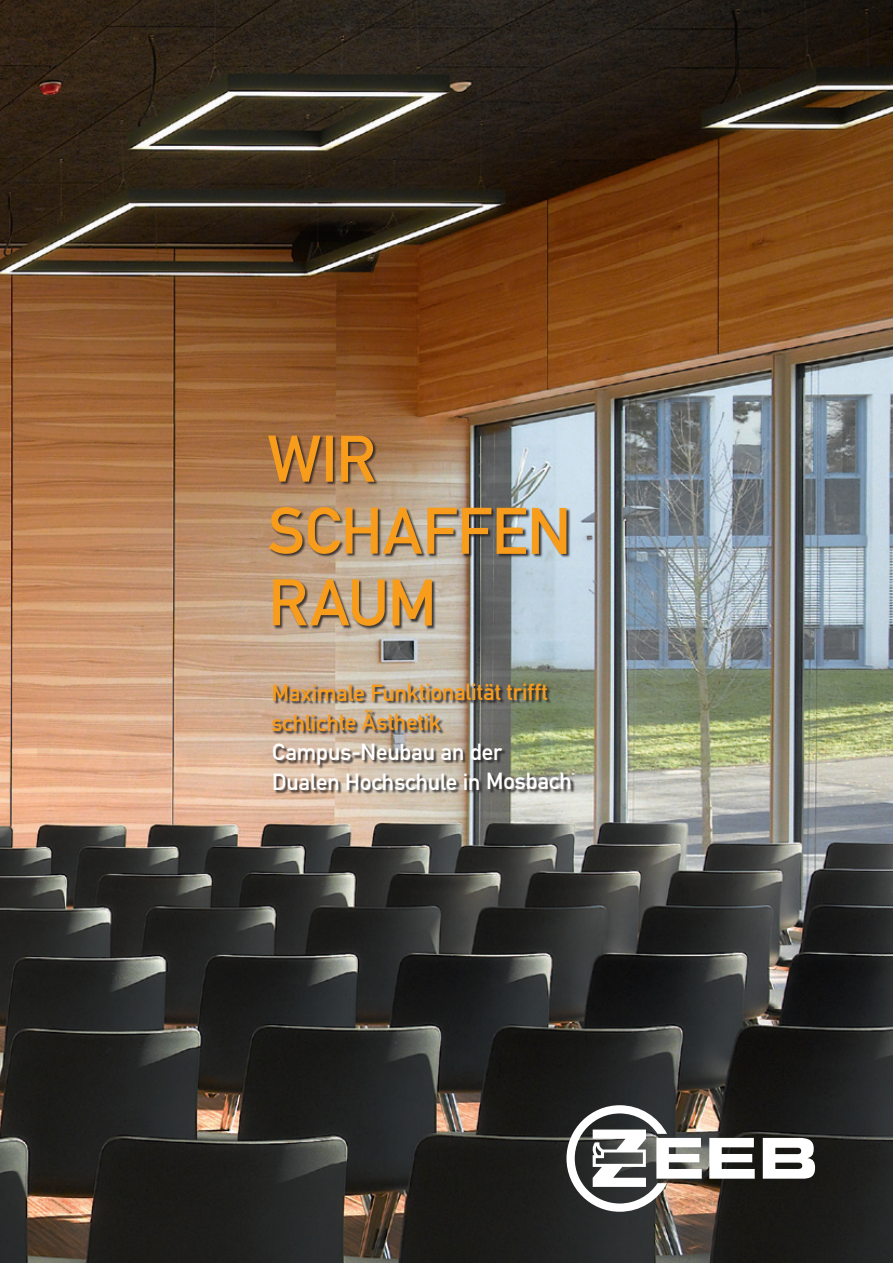
<style>
.page{position:relative;width:893px;height:1263px;background:#fff}
.page>*{position:absolute;margin:0;border:0;box-sizing:border-box;transform-origin:0 0}
.t1{font:135px "DINZEEB";color:#fff}
.t2{font:64.65px/71.8px "DINZEEB";letter-spacing:-.005em;color:#f89c1c}
.t3{font:22.95px/30px "DINZEEB";letter-spacing:-.01em;color:#f89c1c}
.t4{font:22.95px/29.7px "DINZEEB";letter-spacing:-.01em;color:#fff}
</style>
<div class="page">
<img style="left:0;top:0;width:893px;height:1263px">
<div style="left:268px;top:436px;width:303px;height:194px;background:#231f20;opacity:.83"></div>
<div style="left:272px;top:684px;width:303px;height:110px;background:#231f20;opacity:.83"></div>
<h2 class="t2" style="left:267px;top:423px;width:305px">WIR<br>SCHAFFEN<br>RAUM</h2>
<p class="t3" style="left:271px;top:677px;width:278px">Maximale Funktionalität trifft schlichte Ästhetik</p>
<p class="t4" style="left:272px;top:737px;width:301px">Campus-Neubau an der<br>Dualen Hochschule in Mosbach</p>
<h1 class="t1" style="left:561px;top:1085px;width:262px">|</h1>
</div>
